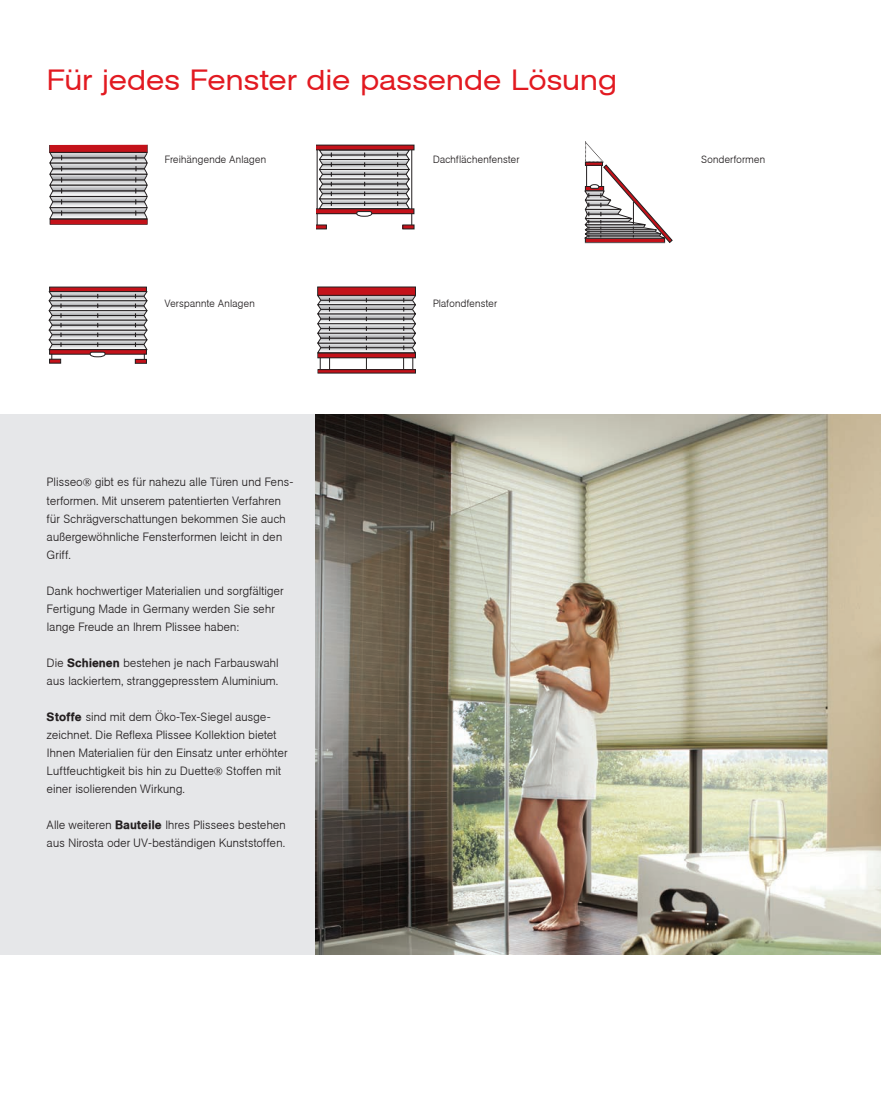
<style>
.page{position:relative;width:881px;height:1106px;background:#fff}
.page>*{position:absolute;margin:0;border:0;box-sizing:border-box;transform-origin:0 0}
.t1{font:28.5px "Agba Extended Normal";letter-spacing:.02em;color:#e21a21}
.t2{font:700 12px/18px "Agba Small";letter-spacing:.01em;color:#231f20}
.t3{font:700 10.5px "Agba Small";letter-spacing:.015em;color:#231f20}
.s1{font-family:"Agba Medium Normal";font-weight:400}
</style>
<div class="page">
<div style="left:0;top:414px;width:880px;height:540px;background:#e6e7e9"></div>
<img style="left:316px;top:415px;width:564px;height:540px">
<div style="left:50px;top:219px;width:97px;height:6px;background:#c4121a"></div>
<div style="left:50px;top:219px;width:97px;height:6px;border:1px solid #231f20"></div>
<svg style="left:49px;top:145px;width:98px;height:74px;background:#aa999c"></svg>
<svg style="left:50px;top:287px;width:96px;height:4px"></svg>
<div style="left:49px;top:359px;width:12px;height:4px;border:1px solid #231f20"></div>
<svg style="left:49px;top:291px;width:98px;height:70px;background:#aba1a3"></svg>
<hr style="left:317px;top:147px;width:1px;height:78px;background:#231f20">
<hr style="left:411px;top:147px;width:1px;height:78px;background:#231f20">
<svg style="left:316px;top:225px;width:10px;height:4px"></svg>
<div style="left:402px;top:225px;width:12px;height:4px;border:1px solid #231f20"></div>
<svg style="left:316px;top:145px;width:98px;height:71px;background:#aa9799"></svg>
<svg style="left:317px;top:295px;width:98px;height:74px"></svg>
<div style="left:317px;top:353px;width:98px;height:5px;background:#c4121a"></div>
<div style="left:317px;top:353px;width:98px;height:5px;border:1px solid #231f20"></div>
<div style="left:317px;top:369px;width:98px;height:4px;border:1px solid #231f20"></div>
<div style="left:317px;top:287px;width:98px;height:8px;background:#c4121a"></div>
<svg style="left:584px;top:142px;width:88px;height:101px"></svg>
<h1 class="t1" style="left:48px;top:64px;width:570px">Für jedes Fenster die passende Lösung</h1>
<p class="t3" style="left:165px;top:153px;width:103px">Freihängende Anlagen</p>
<p class="t3" style="left:433px;top:153px;width:88px">Dachflächenfenster</p>
<p class="t3" style="left:700px;top:153px;width:66px">Sonderformen</p>
<p class="t3" style="left:165px;top:297px;width:92px">Verspannte Anlagen</p>
<p class="t3" style="left:433px;top:297px;width:66px">Plafondfenster</p>
<p class="t2" style="left:47px;top:473px;width:248px">Plisseo® gibt es für nahezu alle Türen und Fens&shy;terformen. Mit unserem patentierten Verfahren für Schrägverschattungen bekommen Sie auch außergewöhnliche Fensterformen leicht in den Griff.</p>
<p class="t2" style="left:47px;top:581px;width:238px">Dank hochwertiger Materialien und sorgfältiger<br>Fertigung Made in Germany werden Sie sehr lange Freude an Ihrem Plissee haben:</p>
<p class="t2" style="left:47px;top:653px;width:233px">Die <span class="s1">Schienen</span> bestehen je nach Farbauswahl aus lackiertem, stranggepresstem Aluminium.</p>
<p class="t2" style="left:47px;top:707px;width:242px"><span class="s1">Stoffe</span> sind mit dem Öko-Tex-Siegel ausge&shy;zeichnet. Die Reflexa Plissee Kollektion bietet Ihnen Materialien für den Einsatz unter erhöhter Luftfeuchtigkeit bis hin zu Duette® Stoffen mit einer isolierenden Wirkung.</p>
<p class="t2" style="left:47px;top:815px;width:240px">Alle weiteren <span class="s1">Bauteile</span> Ihres Plissees bestehen aus Nirosta oder UV-beständigen Kunststoffen.</p>
</div>
